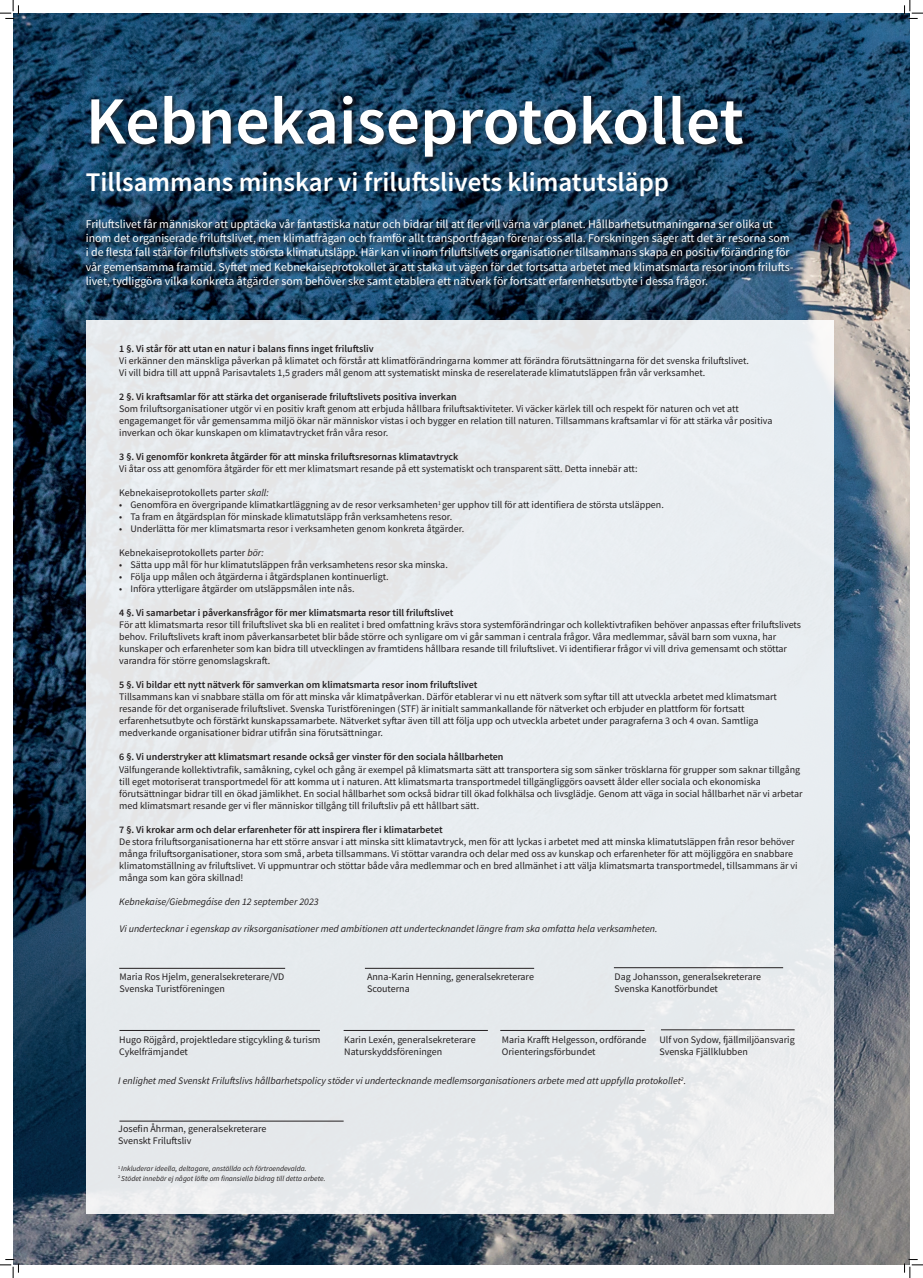
<style>
.page{position:relative;width:923px;height:1278px;background:#fff}
.page>*{position:absolute;margin:0;border:0;box-sizing:border-box;transform-origin:0 0}
.t1{font:600 67.5px "Source Sans Pro";color:#fff}
.t2{font:600 26.88px "Source Sans Pro";color:#fff}
.t3{font:11.88px/14.2px "Source Sans Pro";color:#fff}
.t4{font:10px/12px "Source Sans Pro";color:#231f20}
.t5{font:600 10px "Source Sans Pro";color:#231f20}
.t6{font:italic 10px "Source Sans Pro";color:#231f20}
.t7{font:italic 7.5px/9px "Source Sans Pro";color:#231f20}
.s1{font-style:italic}
</style>
<div class="page">
<img style="left:13px;top:13px;width:897px;height:1251px">
<div style="left:91px;top:95px;width:657px;height:67px;background:#231f20;opacity:.73"></div>
<div style="left:86px;top:320px;width:747px;height:893px;background:#e7ecef"></div>
<svg style="left:87px;top:219px;width:713px;height:75px;background:#1d3e59"></svg>
<hr style="left:119px;top:967px;width:166px;height:1px;background:#231f20">
<hr style="left:365px;top:967px;width:169px;height:1px;background:#231f20">
<hr style="left:614px;top:967px;width:169px;height:1px;background:#231f20">
<hr style="left:119px;top:1029px;width:201px;height:1px;background:#231f20">
<hr style="left:500px;top:1029px;width:144px;height:1px;background:#231f20">
<hr style="left:661px;top:1029px;width:133px;height:1px;background:#231f20">
<hr style="left:119px;top:1120px;width:225px;height:1px;background:#231f20">
<hr style="left:344px;top:1029px;width:144px;height:1px;background:#231f20">
<svg style="left:0;top:0;width:19px;height:19px"></svg>
<svg style="left:0;top:1258px;width:19px;height:19px"></svg>
<svg style="left:904px;top:0;width:19px;height:19px"></svg>
<svg style="left:904px;top:1258px;width:19px;height:19px"></svg>
<h1 class="t1" style="left:86px;top:77px;width:659px">Kebnekaiseprotokollet</h1>
<h2 class="t2" style="left:86px;top:164px;width:585px">Tillsammans minskar vi friluftslivets klimatutsläpp</h2>
<p class="t3" style="left:86px;top:216px;width:709px">Friluftslivet får människor att upptäcka vår fantastiska natur och bidrar till att fler vill värna vår planet. Hållbarhetsutmaningarna ser olika ut inom det organiserade friluftslivet, men klimatfrågan och framför allt transportfrågan förenar oss alla. Forskningen säger att det är resorna som i de flesta fall står för friluftslivets största klimatutsläpp. Här kan vi inom friluftslivets organisationer tillsammans skapa en positiv förändring för vår gemensamma framtid. Syftet med Kebnekaiseprotokollet är att staka ut vägen för det fortsatta arbetet med klimatsmarta resor inom frilufts&shy;livet, tydliggöra vilka konkreta åtgärder som behöver ske samt etablera ett nätverk för fortsatt erfarenhetsutbyte i dessa frågor.</p>
<p class="t5" style="left:119px;top:342px;width:256px">1 §. Vi står för att utan en natur i balans finns inget friluftsliv</p>
<p class="t4" style="left:119px;top:355px;width:631px">Vi erkänner den mänskliga påverkan på klimatet och förstår att klimatförändringarna kommer att förändra förutsättningarna för det svenska friluftslivet.<br>Vi vill bidra till att uppnå Parisavtalets 1,5 graders mål genom att systematiskt minska de reserelaterade klimatutsläppen från vår verksamhet.</p>
<p class="t5" style="left:119px;top:390px;width:339px">2 §. Vi kraftsamlar för att stärka det organiserade friluftslivets positiva inverkan</p>
<p class="t4" style="left:119px;top:403px;width:655px">Som friluftsorganisationer utgör vi en positiv kraft genom att erbjuda hållbara friluftsaktiviteter. Vi väcker kärlek till och respekt för naturen och vet att engagemanget för vår gemensamma miljö ökar när människor vistas i och bygger en relation till naturen. Tillsammans kraftsamlar vi för att stärka vår positiva inverkan och ökar kunskapen om klimatavtrycket från våra resor.</p>
<p class="t5" style="left:119px;top:450px;width:341px">3 §. Vi genomför konkreta åtgärder för att minska friluftsresornas klimatavtryck</p>
<p class="t4" style="left:119px;top:463px;width:520px">Vi åtar oss att genomföra åtgärder för ett mer klimatsmart resande på ett systematiskt och transparent sätt. Detta innebär att:</p>
<p class="t4" style="left:119px;top:487px;width:151px">Kebnekaiseprotokollets parter <span class="s1">skall:</span></p>
<p class="t4" style="left:119px;top:499px;width:546px">• Genomföra en övergripande klimatkartläggning av de resor verksamheten<sup>1</sup> ger upphov till för att identifiera de största utsläppen.</p>
<p class="t4" style="left:119px;top:511px;width:334px">• Ta fram en åtgärdsplan för minskade klimatutsläpp från verksamhetens resor.</p>
<p class="t4" style="left:119px;top:523px;width:346px">• Underlätta för mer klimatsmarta resor i verksamheten genom konkreta åtgärder.</p>
<p class="t4" style="left:119px;top:547px;width:146px">Kebnekaiseprotokollets parter <span class="s1">bör:</span></p>
<p class="t4" style="left:119px;top:559px;width:330px">• Sätta upp mål för hur klimatutsläppen från verksamhetens resor ska minska.</p>
<p class="t4" style="left:119px;top:571px;width:271px">• Följa upp målen och åtgärderna i åtgärdsplanen kontinuerligt.</p>
<p class="t4" style="left:119px;top:583px;width:237px">• Införa ytterligare åtgärder om utsläppsmålen inte nås.</p>
<p class="t5" style="left:119px;top:606px;width:336px">4 §. Vi samarbetar i påverkansfrågor för mer klimatsmarta resor till friluftslivet</p>
<p class="t4" style="left:119px;top:619px;width:683px">För att klimatsmarta resor till friluftslivet ska bli en realitet i bred omfattning krävs stora systemförändringar och kollektivtrafiken behöver anpassas efter friluftslivets behov. Friluftslivets kraft inom påverkansarbetet blir både större och synligare om vi går samman i centrala frågor. Våra medlemmar, såväl barn som vuxna, har kunskaper och erfarenheter som kan bidra till utvecklingen av framtidens hållbara resande till friluftslivet. Vi identifierar frågor vi vill driva gemensamt och stöttar varandra för större genomslagskraft.</p>
<p class="t5" style="left:119px;top:678px;width:360px">5 §. Vi bildar ett nytt nätverk för samverkan om klimatsmarta resor inom friluftslivet</p>
<p class="t4" style="left:119px;top:691px;width:659px">Tillsammans kan vi snabbare ställa om för att minska vår klimatpåverkan. Därför etablerar vi nu ett nätverk som syftar till att utveckla arbetet med klimatsmart resande för det organiserade friluftslivet. Svenska Turistföreningen (STF) är initialt sammankallande för nätverket och erbjuder en plattform för fortsatt erfarenhetsutbyte och förstärkt kunskapssamarbete. Nätverket syftar även till att följa upp och utveckla arbetet under paragraferna 3 och 4 ovan. Samtliga medverkande organisationer bidrar utifrån sina förutsättningar.</p>
<p class="t5" style="left:119px;top:750px;width:386px">6 §. Vi understryker att klimatsmart resande också ger vinster för den sociala hållbarheten</p>
<p class="t4" style="left:119px;top:763px;width:685px">Välfungerande kollektivtrafik, samåkning, cykel och gång är exempel på klimatsmarta sätt att transportera sig som sänker trösklarna för grupper som saknar tillgång till eget motoriserat transportmedel för att komma ut i naturen. Att klimatsmarta transportmedel tillgängliggörs oavsett ålder eller sociala och ekonomiska förutsättningar bidrar till en ökad jämlikhet. En social hållbarhet som också bidrar till ökad folkhälsa och livsglädje. Genom att väga in social hållbarhet när vi arbetar med klimatsmart resande ger vi fler människor tillgång till friluftsliv på ett hållbart sätt.</p>
<p class="t5" style="left:119px;top:822px;width:325px">7 §. Vi krokar arm och delar erfarenheter för att inspirera fler i klimatarbetet</p>
<p class="t4" style="left:119px;top:835px;width:680px">De stora friluftsorganisationerna har ett större ansvar i att minska sitt klimatavtryck, men för att lyckas i arbetet med att minska klimatutsläppen från resor behöver många friluftsorganisationer, stora som små, arbeta tillsammans. Vi stöttar varandra och delar med oss av kunskap och erfarenheter för att möjliggöra en snabbare klimatomställning av friluftslivet. Vi uppmuntrar och stöttar både våra medlemmar och en bred allmänhet i att välja klimatsmarta transportmedel, tillsammans är vi många som kan göra skillnad!</p>
<p class="t6" style="left:119px;top:895px;width:201px">Kebnekaise/Giebmegáise den 12 september 2023</p>
<p class="t6" style="left:119px;top:922px;width:539px">Vi undertecknar i egenskap av riksorganisationer med ambitionen att undertecknandet längre fram ska omfatta hela verksamheten.</p>
<p class="t4" style="left:119px;top:970px;width:166px">Maria Ros Hjelm, generalsekreterare/VD</p>
<p class="t4" style="left:367px;top:970px;width:168px">Anna-Karin Henning, generalsekreterare</p>
<p class="t4" style="left:614px;top:970px;width:148px">Dag Johansson, generalsekreterare</p>
<p class="t4" style="left:119px;top:982px;width:107px">Svenska Turistföreningen</p>
<p class="t4" style="left:367px;top:982px;width:44px">Scouterna</p>
<p class="t4" style="left:614px;top:982px;width:105px">Svenska Kanotförbundet</p>
<p class="t4" style="left:119px;top:1032px;width:203px">Hugo Röjgård, projektledare stigcykling &amp; turism</p>
<p class="t4" style="left:344px;top:1032px;width:133px">Karin Lexén, generalsekreterare</p>
<p class="t4" style="left:502px;top:1032px;width:146px">Maria Krafft Helgesson, ordförande</p>
<p class="t4" style="left:659px;top:1032px;width:137px">Ulf von Sydow, fjällmiljöansvarig</p>
<p class="t4" style="left:119px;top:1044px;width:70px">Cykelfrämjandet</p>
<p class="t4" style="left:344px;top:1044px;width:99px">Naturskyddsföreningen</p>
<p class="t4" style="left:502px;top:1044px;width:95px">Orienteringsförbundet</p>
<p class="t4" style="left:659px;top:1044px;width:90px">Svenska Fjällklubben</p>
<p class="t6" style="left:118px;top:1074px;width:569px">I enlighet med Svenskt Friluftslivs hållbarhetspolicy stöder vi undertecknande medlemsorganisationers arbete med att uppfylla protokollet<sup>2</sup>.</p>
<p class="t4" style="left:118px;top:1122px;width:150px">Josefin Åhrman, generalsekreterare<br>Svenskt Friluftsliv</p>
<p class="t7" style="left:118px;top:1164px;width:209px"><sup>1</sup> Inkluderar ideella, deltagare, anställda och förtroendevalda.<br><sup>2</sup> Stödet innebär ej något löfte om finansiella bidrag till detta arbete.</p>
</div>
